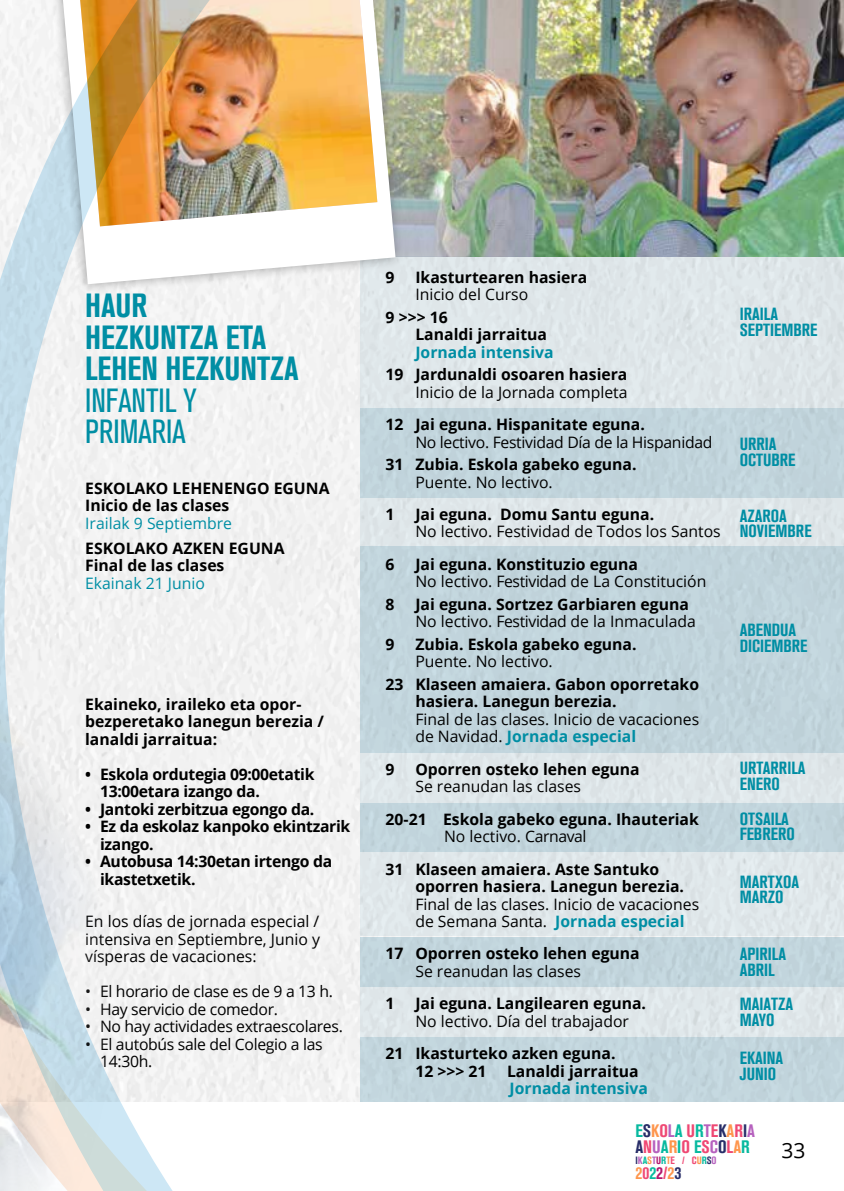
<style>
.page{position:relative;width:844px;height:1191px;background:#fff}
.page>*{position:absolute;margin:0;border:0;box-sizing:border-box;transform-origin:0 0}
.t1{font:700 condensed 33.25px/31.5px "Akzidenz Grotesk BQ";color:#008ea4}
.t2{font:condensed 33.25px/31.5px "Akzidenz Grotesk BQ";color:#008ea4}
.t3{font:21px "Open Sans";color:#000}
.t4{font:17.85px "Akzidenz Grotesk BQ Bd Cnd Alt";color:#ef4873}
.t5{font:700 condensed 17.5px/15.8px "Akzidenz Grotesk BQ";color:#008ea4}
.t6{font:17.5px "Akzidenz Grotesk BQ Bd Cnd Alt";color:#fe964d}
.t7{font:700 15.75px/17.5px "Open Sans";color:#000}
.t8{font:15.75px/17.5px "Open Sans";color:#000}
.t9{font:15.75px/17.5px "Open Sans";letter-spacing:-.02em;color:#000}
.t10{font:700 15.75px/17.5px "Open Sans";letter-spacing:-.02em;color:#000}
.t11{font:15.75px "Open Sans";color:#008ea4}
.t12{font:700 15.75px "Open Sans";color:#008ea4}
.t13{font:10.5px "Akzidenz Grotesk BQ Bd Cnd Alt";color:#b661be}
.s1{font-weight:700;color:#008ea4}
.s2{color:#07b99f}
.s3{color:#282d68}
.s4{color:#fe964d}
.s5{color:#b661be}
.s6{color:#08bb9e}
.s7{color:#b3176c}
.s8{color:#ef4873}
</style>
<div class="page">
<img style="left:706px;top:256px;width:137px;height:845px">
<img style="left:706px;top:0;width:137px;height:256px">
<img style="left:0;top:0;width:706px;height:1191px">
<h1 class="t1" style="left:85px;top:290px;width:215px">HAUR<br>HEZKUNTZA ETA<br>LEHEN HEZKUNTZA</h1>
<h1 class="t2" style="left:85px;top:385px;width:113px">INFANTIL Y<br>PRIMARIA</h1>
<p class="t7" style="left:85px;top:479px;width:246px">ESKOLAKO LEHENENGO EGUNA<br>Inicio de las clases</p>
<p class="t11" style="left:85px;top:512px;width:148px">Irailak 9 Septiembre</p>
<p class="t7" style="left:85px;top:539px;width:201px">ESKOLAKO AZKEN EGUNA<br>Final de las clases</p>
<p class="t11" style="left:85px;top:572px;width:121px">Ekainak 21 Junio</p>
<p class="t7" style="left:85px;top:695px;width:240px">Ekaineko, iraileko eta opor&shy;bezperetako lanegun berezia / lanaldi jarraitua:</p>
<p class="t10" style="left:100px;top:765px;width:216px;text-indent:-15px">• Eskola ordutegia 09:00etatik<br>13:00etara izango da.</p>
<p class="t10" style="left:85px;top:800px;width:231px">• Jantoki zerbitzua egongo da.</p>
<p class="t10" style="left:100px;top:817px;width:252px;text-indent:-15px">• Ez da eskolaz kanpoko ekintzarik izango.</p>
<p class="t10" style="left:100px;top:852px;width:233px;text-indent:-15px">• Autobusa 14:30etan irtengo da ikastetxetik.</p>
<p class="t8" style="left:85px;top:912px;width:236px;text-align:justify">En los días de jornada especial / intensiva en Septiembre, Junio y vísperas de vacaciones:</p>
<p class="t9" style="left:85px;top:982px;width:249px">• El horario de clase es de 9 a 13 h.</p>
<p class="t9" style="left:85px;top:1000px;width:194px">• Hay servicio de comedor.</p>
<p class="t9" style="left:85px;top:1017px;width:259px">• No hay actividades extraescolares.</p>
<p class="t9" style="left:100px;top:1035px;width:224px;text-indent:-15px">• El autobús sale del Colegio a las<br>14:30h.</p>
<p class="t7" style="left:385px;top:268px;width:10px">9</p>
<p class="t7" style="left:415px;top:268px;width:173px">Ikasturtearen hasiera</p>
<p class="t8" style="left:415px;top:285px;width:114px">Inicio del Curso</p>
<p class="t7" style="left:415px;top:308px;width:133px;text-indent:-30px">9 &gt;&gt;&gt; 16<br>Lanaldi jarraitua</p>
<p class="t12" style="left:415px;top:341px;width:140px">Jornada intensiva</p>
<p class="t7" style="left:385px;top:365px;width:243px">19 Jardunaldi osoaren hasiera</p>
<p class="t8" style="left:415px;top:383px;width:214px">Inicio de la Jornada completa</p>
<p class="t7" style="left:385px;top:415px;width:261px">12 Jai eguna. Hispanitate eguna.</p>
<p class="t9" style="left:415px;top:433px;width:298px">No lectivo. Festividad Día de la Hispanidad</p>
<p class="t7" style="left:385px;top:455px;width:252px">31 Zubia. Eskola gabeko eguna.</p>
<p class="t8" style="left:415px;top:473px;width:139px">Puente. No lectivo.</p>
<p class="t7" style="left:385px;top:505px;width:10px">1</p>
<p class="t7" style="left:415px;top:505px;width:240px">Jai eguna. Domu Santu eguna.</p>
<p class="t8" style="left:415px;top:522px;width:307px">No lectivo. Festividad de Todos los Santos</p>
<p class="t7" style="left:385px;top:555px;width:10px">6</p>
<p class="t7" style="left:415px;top:555px;width:224px">Jai eguna. Konstituzio eguna</p>
<p class="t8" style="left:415px;top:572px;width:292px">No lectivo. Festividad de La Constitución</p>
<p class="t7" style="left:385px;top:595px;width:10px">8</p>
<p class="t7" style="left:415px;top:595px;width:275px">Jai eguna. Sortzez Garbiaren eguna</p>
<p class="t8" style="left:415px;top:612px;width:282px">No lectivo. Festividad de la Inmaculada</p>
<p class="t7" style="left:385px;top:635px;width:10px">9</p>
<p class="t7" style="left:415px;top:635px;width:223px">Zubia. Eskola gabeko eguna.</p>
<p class="t8" style="left:415px;top:652px;width:139px">Puente. No lectivo.</p>
<p class="t7" style="left:415px;top:675px;width:285px;text-indent:-30px">23 Klaseen amaiera. Gabon oporretako hasiera. Lanegun berezia.</p>
<p class="t8" style="left:415px;top:710px;width:285px">Final de las clases. Inicio de vacaciones de Navidad. <span class="s1">Jornada especial</span></p>
<p class="t7" style="left:385px;top:760px;width:10px">9</p>
<p class="t7" style="left:415px;top:760px;width:226px">Oporren osteko lehen eguna</p>
<p class="t8" style="left:415px;top:777px;width:167px">Se reanudan las clases</p>
<p class="t7" style="left:385px;top:809px;width:315px">20-21 Eskola gabeko eguna. Ihauteriak</p>
<p class="t8" style="left:444px;top:827px;width:144px">No lectivo. Carnaval</p>
<p class="t7" style="left:415px;top:859px;width:270px;text-indent:-30px">31 Klaseen amaiera. Aste Santuko oporren hasiera. Lanegun berezia.</p>
<p class="t8" style="left:415px;top:894px;width:285px">Final de las clases. Inicio de vacaciones de Semana Santa. <span class="s1">Jornada especial</span></p>
<p class="t7" style="left:385px;top:944px;width:256px">17 Oporren osteko lehen eguna</p>
<p class="t8" style="left:415px;top:962px;width:167px">Se reanudan las clases</p>
<p class="t7" style="left:385px;top:994px;width:10px">1</p>
<p class="t7" style="left:415px;top:994px;width:232px">Jai eguna. Langilearen eguna.</p>
<p class="t8" style="left:415px;top:1012px;width:215px">No lectivo. Día del trabajador</p>
<p class="t7" style="left:415px;top:1044px;width:202px;text-indent:-30px">21 Ikasturteko azken eguna.<br>12 &gt;&gt;&gt; 21</p>
<p class="t7" style="left:507px;top:1061px;width:133px">Lanaldi jarraitua</p>
<p class="t12" style="left:509px;top:1077px;width:140px">Jornada intensiva</p>
<p class="t5" style="left:739px;top:306px;width:79px">IRAILA<br>SEPTIEMBRE</p>
<p class="t5" style="left:739px;top:436px;width:57px">URRIA<br>OCTUBRE</p>
<p class="t5" style="left:739px;top:507px;width:73px">AZAROA<br>NOVIEMBRE</p>
<p class="t5" style="left:739px;top:622px;width:69px">ABENDUA<br>DICIEMBRE</p>
<p class="t5" style="left:739px;top:760px;width:67px">URTARRILA<br>ENERO</p>
<p class="t5" style="left:739px;top:810px;width:57px">OTSAILA<br>FEBRERO</p>
<p class="t5" style="left:739px;top:873px;width:61px">MARTXOA<br>MARZO</p>
<p class="t5" style="left:739px;top:946px;width:48px">APIRILA<br>ABRIL</p>
<p class="t5" style="left:739px;top:996px;width:55px">MAIATZA<br>MAYO</p>
<p class="t5" style="left:739px;top:1050px;width:45px">EKAINA<br>JUNIO</p>
<p class="t4" style="left:635px;top:1121px;width:121px"><span class="s2">E</span><span class="s3">S</span><span class="s4">K</span>O<span class="s5">L</span><span class="s2">A</span> U<span class="s2">R</span><span class="s5">T</span>E<span class="s3">K</span><span class="s4">A</span>R<span class="s3">I</span><span class="s5">A</span></p>
<p class="t4" style="left:635px;top:1136px;width:116px"><span class="s3">A</span>N<span class="s5">U</span><span class="s2">A</span><span class="s4">R</span><span class="s2">I</span>O <span class="s2">E</span>S<span class="s5">C</span><span class="s3">O</span>L<span class="s4">A</span><span class="s2">R</span></p>
<p class="t13" style="left:635px;top:1154px;width:83px"><span class="s3">I</span>K<span class="s6">A</span><span class="s4">S</span>T<span class="s7">U</span><span class="s2">R</span><span class="s4">T</span><span class="s8">E / C</span><span class="s4">U</span><span class="s2">R</span><span class="s3">S</span>O</p>
<p class="t6" style="left:635px;top:1163px;width:47px">2<span class="s8">0</span><span class="s6">2</span><span class="s7">2</span><span class="s8">/</span>2<span class="s3">3</span></p>
<h2 class="t3" style="left:781px;top:1135px;width:26px">33</h2>
</div>
